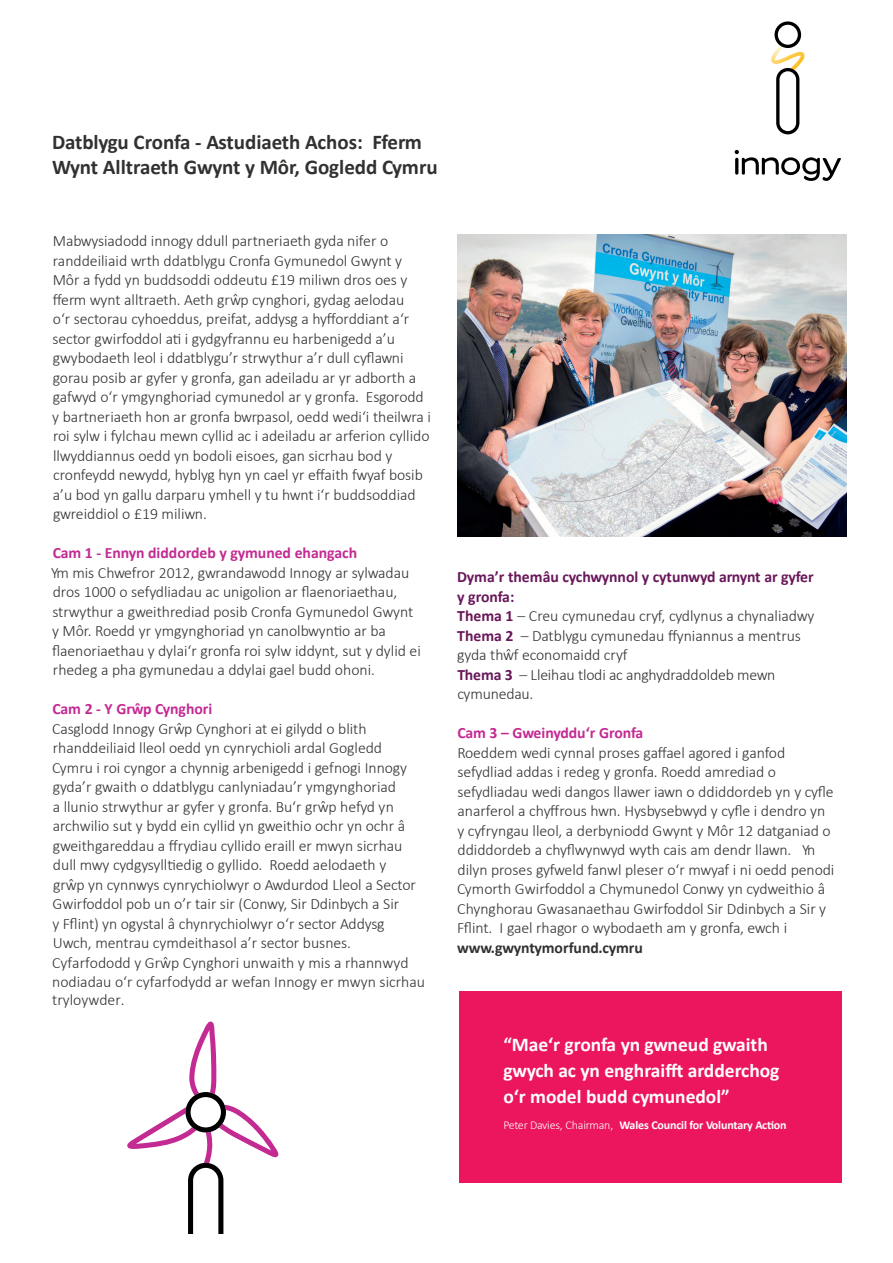
<style>
.page{position:relative;width:893px;height:1263px;background:#fff}
.page>*{position:absolute;margin:0;border:0;box-sizing:border-box;transform-origin:0 0}
.t1{font:700 21px/25.2px "Calibri";letter-spacing:-.005em;color:#323130}
.t2{font:700 19.5px/26.2px "Calibri";color:#fff}
.t3{font:300 15.75px/19.5px "Calibri";color:#323130}
.t4{font:700 15.75px "Calibri";color:#c32a92}
.t5{font:700 15.75px "Calibri";letter-spacing:-.005em;color:#323130}
.t6{font:700 12px "Calibri";letter-spacing:-.01em;color:#fff}
.s1{font-weight:700;color:#681759}
.s2{font-weight:300}
</style>
<div class="page">
<div style="left:459px;top:991px;width:382px;height:191px;background:#ec165f"></div>
<svg style="left:735px;top:150px;width:106px;height:31px"></svg>
<svg style="left:771px;top:21px;width:33px;height:113px"></svg>
<svg style="left:127px;top:1021px;width:152px;height:212px"></svg>
<img style="left:457px;top:235px;width:389px;height:302px">
<h1 class="t1" style="left:52px;top:129px;width:387px">Datblygu Cronfa - Astudiaeth Achos: Fferm<br>Wynt Alltraeth Gwynt y Môr, Gogledd Cymru</h1>
<p class="t3" style="left:52px;top:230px;width:380px">Mabwysiadodd innogy ddull partneriaeth gyda nifer o randdeiliaid wrth ddatblygu Cronfa Gymunedol Gwynt y Môr a fydd yn buddsoddi oddeutu £19 miliwn dros oes y fferm wynt alltraeth. Aeth grŵp cynghori, gydag aelodau<br>o‘r sectorau cyhoeddus, preifat, addysg a hyfforddiant a‘r sector gwirfoddol ati i gydgyfrannu eu harbenigedd a’u gwybodaeth leol i ddatblygu’r strwythur a’r dull cyflawni gorau posib ar gyfer y gronfa, gan adeiladu ar yr adborth a gafwyd o‘r ymgynghoriad cymunedol ar y gronfa. Esgorodd y bartneriaeth hon ar gronfa bwrpasol, oedd wedi‘i theilwra i roi sylw i fylchau mewn cyllid ac i adeiladu ar arferion cyllido llwyddiannus oedd yn bodoli eisoes, gan sicrhau bod y cronfeydd newydd, hyblyg hyn yn cael yr effaith fwyaf bosib a’u bod yn gallu darparu ymhell y tu hwnt i‘r buddsoddiad gwreiddiol o £19 miliwn.</p>
<p class="t4" style="left:53px;top:543px;width:306px">Cam 1 - Ennyn diddordeb y gymuned ehangach</p>
<p class="t3" style="left:51px;top:562px;width:371px">Ym mis Chwefror 2012, gwrandawodd Innogy ar sylwadau dros 1000 o sefydliadau ac unigolion ar flaenoriaethau, strwythur a gweithrediad posib Cronfa Gymunedol Gwynt y Môr. Roedd yr ymgynghoriad yn canolbwyntio ar ba flaenoriaethau y dylai‘r gronfa roi sylw iddynt, sut y dylid ei rhedeg a pha gymunedau a ddylai gael budd ohoni.</p>
<p class="t4" style="left:52px;top:699px;width:161px">Cam 2 - Y Grŵp Cynghori</p>
<p class="t3" style="left:52px;top:718px;width:374px">Casglodd Innogy Grŵp Cynghori at ei gilydd o blith rhanddeiliaid lleol oedd yn cynrychioli ardal Gogledd Cymru i roi cyngor a chynnig arbenigedd i gefnogi Innogy gyda’r gwaith o ddatblygu canlyniadau’r ymgynghoriad<br>a llunio strwythur ar gyfer y gronfa. Bu‘r grŵp hefyd yn archwilio sut y bydd ein cyllid yn gweithio ochr yn ochr â gweithgareddau a ffrydiau cyllido eraill er mwyn sicrhau dull mwy cydgysylltiedig o gyllido. Roedd aelodaeth y<br>grŵp yn cynnwys cynrychiolwyr o Awdurdod Lleol a Sector Gwirfoddol pob un o’r tair sir (Conwy, Sir Ddinbych a Sir<br>y Fflint) yn ogystal â chynrychiolwyr o‘r sector Addysg Uwch, mentrau cymdeithasol a’r sector busnes.<br>Cyfarfododd y Grŵp Cynghori unwaith y mis a rhannwyd nodiadau o‘r cyfarfodydd ar wefan Innogy er mwyn sicrhau tryloywder.</p>
<p class="t3" style="left:457px;top:566px;width:359px"><span class="s1">Dyma’r themâu cychwynnol y cytunwyd arnynt ar gyfer y gronfa:<br>Thema 1</span> – Creu cymunedau cryf, cydlynus a chynaliadwy <span class="s1">Thema 2</span> – Datblygu cymunedau ffyniannus a mentrus gyda thŵf economaidd cryf<br><span class="s1">Thema 3</span> – Lleihau tlodi ac anghydraddoldeb mewn cymunedau.</p>
<p class="t4" style="left:457px;top:723px;width:187px">Cam 3 – Gweinyddu‘r Gronfa</p>
<p class="t3" style="left:457px;top:742px;width:379px">Roeddem wedi cynnal proses gaffael agored i ganfod sefydliad addas i redeg y gronfa. Roedd amrediad o sefydliadau wedi dangos llawer iawn o ddiddordeb yn y cyfle anarferol a chyffrous hwn. Hysbysebwyd y cyfle i dendro yn y cyfryngau lleol, a derbyniodd Gwynt y Môr 12 datganiad o ddiddordeb a chyflwynwyd wyth cais am dendr llawn. Yn dilyn proses gyfweld fanwl pleser o‘r mwyaf i ni oedd penodi Cymorth Gwirfoddol a Chymunedol Conwy yn cydweithio â Chynghorau Gwasanaethau Gwirfoddol Sir Ddinbych a Sir y Fflint. I gael rhagor o wybodaeth am y gronfa, ewch i</p>
<p class="t5" style="left:457px;top:937px;width:187px">www.gwyntymorfund.cymru</p>
<p class="t2" style="left:503px;top:1031px;width:278px">“Mae‘r gronfa yn gwneud gwaith gwych ac yn enghraifft ardderchog o‘r model budd cymunedol”</p>
<p class="t6" style="left:503px;top:1117px;width:285px"><span class="s2">Peter Davies, Chairman,</span> Wales Council for Voluntary Action</p>
</div>
